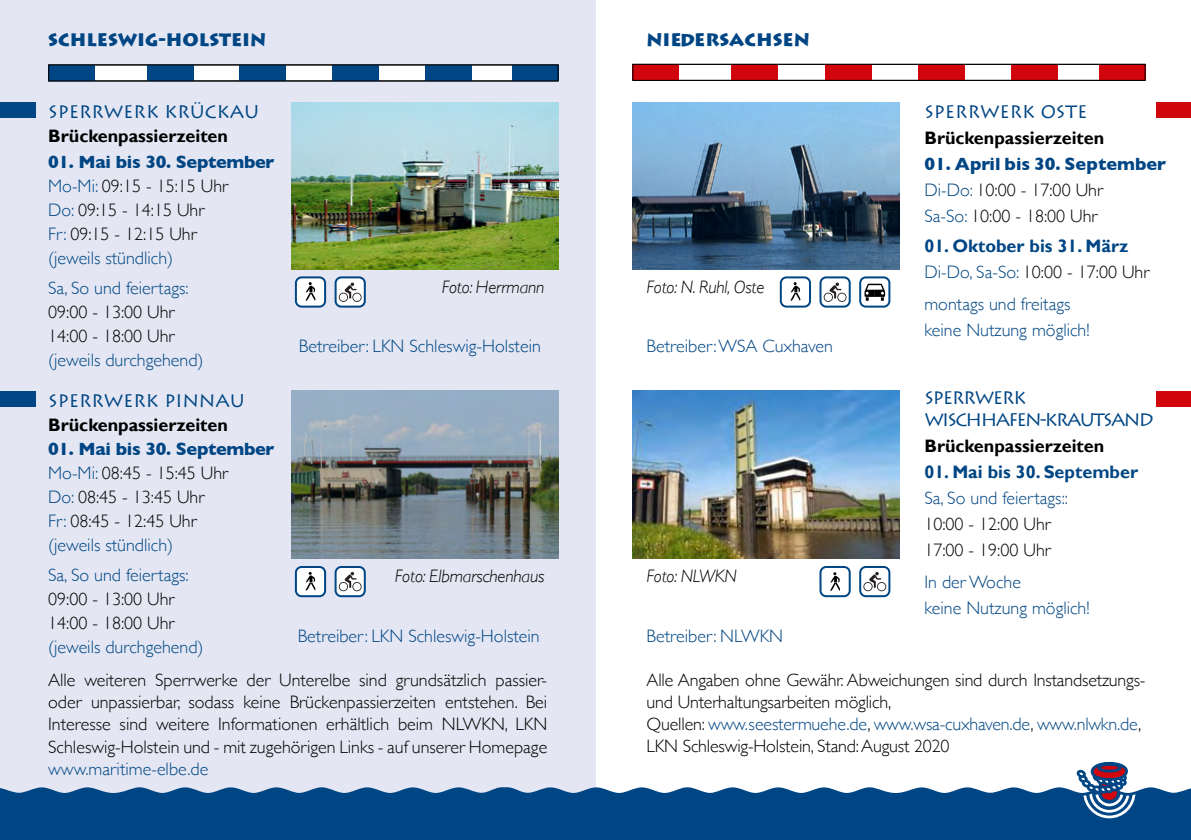
<style>
.page{position:relative;width:1191px;height:840px;background:#fff}
.page>*{position:absolute;margin:0;border:0;box-sizing:border-box;transform-origin:0 0}
.t1{font:300 18px/24px "Gill Sans";color:#000}
.t2{font:300 18px/26px "Gill Sans";color:#004684}
.t3{font:700 18px "Gill Sans";color:#000}
.t4{font:700 18px/26px "Gill Sans";color:#004684}
.t5{font:italic 300 18px "Gill Sans";letter-spacing:-.01em;color:#000}
.t6{font:18px "Lithograph";color:#004684}
.t7{font:18px "Lithograph CE Bold";color:#004684}
.t8{font:18px/22px "Lithograph";letter-spacing:-.09em;color:#004684}
.s1{font-weight:700;color:#004684}
.s2{color:#004684}
.s3{font-weight:300}
.s4{font-weight:300;color:#000}
</style>
<div class="page">
<div style="left:0;top:0;width:595px;height:839px;background:#e4e7f3"></div>
<div style="left:632px;top:64px;width:47px;height:16px;background:#d1050c"></div>
<div style="left:731px;top:64px;width:47px;height:16px;background:#d1050c"></div>
<div style="left:825px;top:64px;width:46px;height:16px;background:#d1050c"></div>
<div style="left:918px;top:64px;width:46px;height:16px;background:#d1050c"></div>
<div style="left:1011px;top:64px;width:47px;height:16px;background:#d1050c"></div>
<div style="left:1099px;top:64px;width:46px;height:16px;background:#d1050c"></div>
<div style="left:632px;top:64px;width:513px;height:17px;border:1px solid #000"></div>
<div style="left:48px;top:64px;width:510px;height:17px;background:#fff"></div>
<div style="left:49px;top:65px;width:46px;height:16px;background:#004684"></div>
<div style="left:147px;top:65px;width:46px;height:16px;background:#004684"></div>
<div style="left:240px;top:65px;width:46px;height:16px;background:#004684"></div>
<div style="left:332px;top:65px;width:47px;height:16px;background:#004684"></div>
<div style="left:425px;top:65px;width:46px;height:16px;background:#004684"></div>
<div style="left:512px;top:65px;width:46px;height:16px;background:#004684"></div>
<div style="left:48px;top:64px;width:510px;height:17px;border:1px solid #000"></div>
<img style="left:292px;top:102px;width:266px;height:167px">
<img style="left:292px;top:391px;width:266px;height:167px">
<img style="left:632px;top:102px;width:267px;height:167px">
<img style="left:632px;top:391px;width:267px;height:167px">
<div style="left:0;top:102px;width:35px;height:16px;background:#004684"></div>
<div style="left:0;top:391px;width:35px;height:15px;background:#004684"></div>
<div style="left:1157px;top:102px;width:34px;height:16px;background:#d1050c"></div>
<div style="left:1157px;top:391px;width:34px;height:15px;background:#d1050c"></div>
<div style="left:296px;top:277px;width:29px;height:29px;background:#fff;border-radius:6px"></div>
<div style="left:295px;top:276px;width:31px;height:31px;border:2px solid #004684;border-radius:6px"></div>
<div style="left:335px;top:277px;width:30px;height:29px;background:#fff;border-radius:6px"></div>
<div style="left:334px;top:276px;width:32px;height:31px;border:2px solid #004684;border-radius:6px"></div>
<div style="left:296px;top:566px;width:29px;height:30px;background:#fff;border-radius:6px"></div>
<div style="left:295px;top:565px;width:31px;height:32px;border:2px solid #004684;border-radius:6px"></div>
<div style="left:335px;top:566px;width:30px;height:30px;background:#fff;border-radius:6px"></div>
<div style="left:334px;top:565px;width:32px;height:32px;border:2px solid #004684;border-radius:6px"></div>
<div style="left:780px;top:276px;width:31px;height:31px;border:2px solid #004684;border-radius:6px"></div>
<div style="left:819px;top:276px;width:31px;height:31px;border:2px solid #004684;border-radius:6px"></div>
<div style="left:859px;top:276px;width:31px;height:31px;border:2px solid #004684;border-radius:6px"></div>
<svg style="left:864px;top:283px;width:21px;height:17px"></svg>
<svg style="left:823px;top:282px;width:23px;height:20px"></svg>
<svg style="left:339px;top:282px;width:22px;height:20px"></svg>
<svg style="left:339px;top:571px;width:22px;height:20px"></svg>
<svg style="left:305px;top:571px;width:11px;height:19px"></svg>
<svg style="left:305px;top:282px;width:11px;height:19px"></svg>
<svg style="left:790px;top:282px;width:10px;height:19px"></svg>
<div style="left:819px;top:565px;width:31px;height:32px;border:2px solid #004684;border-radius:6px"></div>
<div style="left:859px;top:565px;width:31px;height:32px;border:2px solid #004684;border-radius:6px"></div>
<svg style="left:863px;top:572px;width:23px;height:19px"></svg>
<svg style="left:830px;top:572px;width:10px;height:18px"></svg>
<svg style="left:0;top:758px;width:1191px;height:81px"></svg>
<p class="t7" style="left:48px;top:29px;width:220px">SCHLESWIG-HOLSTEIN</p>
<p class="t7" style="left:646px;top:29px;width:165px">NIEDERSACHSEN</p>
<p class="t6" style="left:48px;top:101px;width:212px">SPERRWERK KRÜCKAU</p>
<p class="t3" style="left:48px;top:125px;width:181px">Brückenpassierzeiten</p>
<p class="t1" style="left:48px;top:149px;width:228px"><span class="s1">01. Mai bis 30. September<br></span><span class="s2">Mo-Mi:</span> 09:15 - 15:15 Uhr<br><span class="s2">Do:</span> 09:15 - 14:15 Uhr<br><span class="s2">Fr:</span> 09:15 - 12:15 Uhr<br><span class="s2">(jeweils stündlich)</span></p>
<p class="t2" style="left:48px;top:274px;width:142px">Sa, So und feiertags:</p>
<p class="t1" style="left:48px;top:299px;width:128px">09:00 - 13:00 Uhr<br>14:00 - 18:00 Uhr</p>
<p class="t2" style="left:48px;top:346px;width:157px">(jeweils durchgehend)</p>
<p class="t6" style="left:48px;top:390px;width:198px">SPERRWERK PINNAU</p>
<p class="t3" style="left:48px;top:413px;width:181px">Brückenpassierzeiten</p>
<p class="t1" style="left:48px;top:435px;width:228px"><span class="s1">01. Mai bis 30. September<br></span><span class="s2">Mo-Mi:</span> 08:45 - 15:45 Uhr<br><span class="s2">Do:</span> 08:45 - 13:45 Uhr<br><span class="s2">Fr:</span> 08:45 - 12:45 Uhr<br><span class="s2">(jeweils stündlich)</span></p>
<p class="t2" style="left:48px;top:560px;width:142px">Sa, So und feiertags:</p>
<p class="t1" style="left:48px;top:585px;width:128px">09:00 - 13:00 Uhr<br>14:00 - 18:00 Uhr</p>
<p class="t2" style="left:48px;top:632px;width:157px">(jeweils durchgehend)</p>
<p class="t5" style="left:442px;top:277px;width:104px">Foto: Herrmann</p>
<p class="t2" style="left:299px;top:332px;width:243px">Betreiber: LKN Schleswig-Holstein</p>
<p class="t5" style="left:395px;top:565px;width:151px">Foto: Elbmarschenhaus</p>
<p class="t2" style="left:298px;top:622px;width:243px">Betreiber: LKN Schleswig-Holstein</p>
<p class="t5" style="left:646px;top:277px;width:119px">Foto: N. Ruhl, Oste</p>
<p class="t2" style="left:646px;top:332px;width:188px">Betreiber: WSA Cuxhaven</p>
<p class="t5" style="left:646px;top:565px;width:92px">Foto: NLWKN</p>
<p class="t2" style="left:646px;top:622px;width:138px">Betreiber: NLWKN</p>
<p class="t6" style="left:924px;top:101px;width:165px">SPERRWERK OSTE</p>
<p class="t3" style="left:924px;top:127px;width:181px">Brückenpassierzeiten</p>
<p class="t1" style="left:924px;top:150px;width:243px;line-height:26px"><span class="s1">01. April bis 30. September<br></span><span class="s2">Di-Do:</span> 10:00 - 17:00 Uhr<br><span class="s2">Sa-So:</span> 10:00 - 18:00 Uhr</p>
<p class="t4" style="left:924px;top:233px;width:226px">01. Oktober bis 31. März<br><span class="s3">Di-Do, Sa-So:</span> <span class="s4">10:00 - 17:00 Uhr</span></p>
<p class="t2" style="left:924px;top:290px;width:167px">montags und freitags keine Nutzung möglich!</p>
<p class="t8" style="left:924px;top:387px;width:231px">SPERRWERK<br>WISCHHAFEN-KRAUTSAND</p>
<p class="t3" style="left:924px;top:435px;width:181px">Brückenpassierzeiten</p>
<p class="t4" style="left:924px;top:459px;width:215px">01. Mai bis 30. September</p>
<p class="t2" style="left:924px;top:484px;width:145px">Sa, So und feiertags::</p>
<p class="t1" style="left:924px;top:510px;width:128px;line-height:26px">10:00 - 12:00 Uhr<br>17:00 - 19:00 Uhr</p>
<p class="t2" style="left:924px;top:568px;width:167px">In der Woche<br>keine Nutzung möglich!</p>
<p class="t1" style="left:48px;top:668px;width:500px;line-height:22px;text-align:justify">Alle weiteren Sperrwerke der Unterelbe sind grundsätzlich passier&shy;oder unpassierbar, sodass keine Brückenpassierzeiten entstehen. Bei Interesse sind weitere Informationen erhältlich beim NLWKN, LKN Schleswig-Holstein und - mit zugehörigen Links - auf unserer Homepage</p>
<p class="t2" style="left:48px;top:754px;width:162px">www.maritime-elbe.de</p>
<p class="t1" style="left:646px;top:668px;width:500px;line-height:22px">Alle Angaben ohne Gewähr. Abweichungen sind durch Instandsetzungs&shy;und Unterhaltungsarbeiten möglich,<br>Quellen: <span class="s2">www.seestermuehe.de</span>, <span class="s2">www.wsa-cuxhaven.de</span>, <span class="s2">www.nlwkn.de</span>, LKN Schleswig-Holstein, Stand: August 2020</p>
</div>
